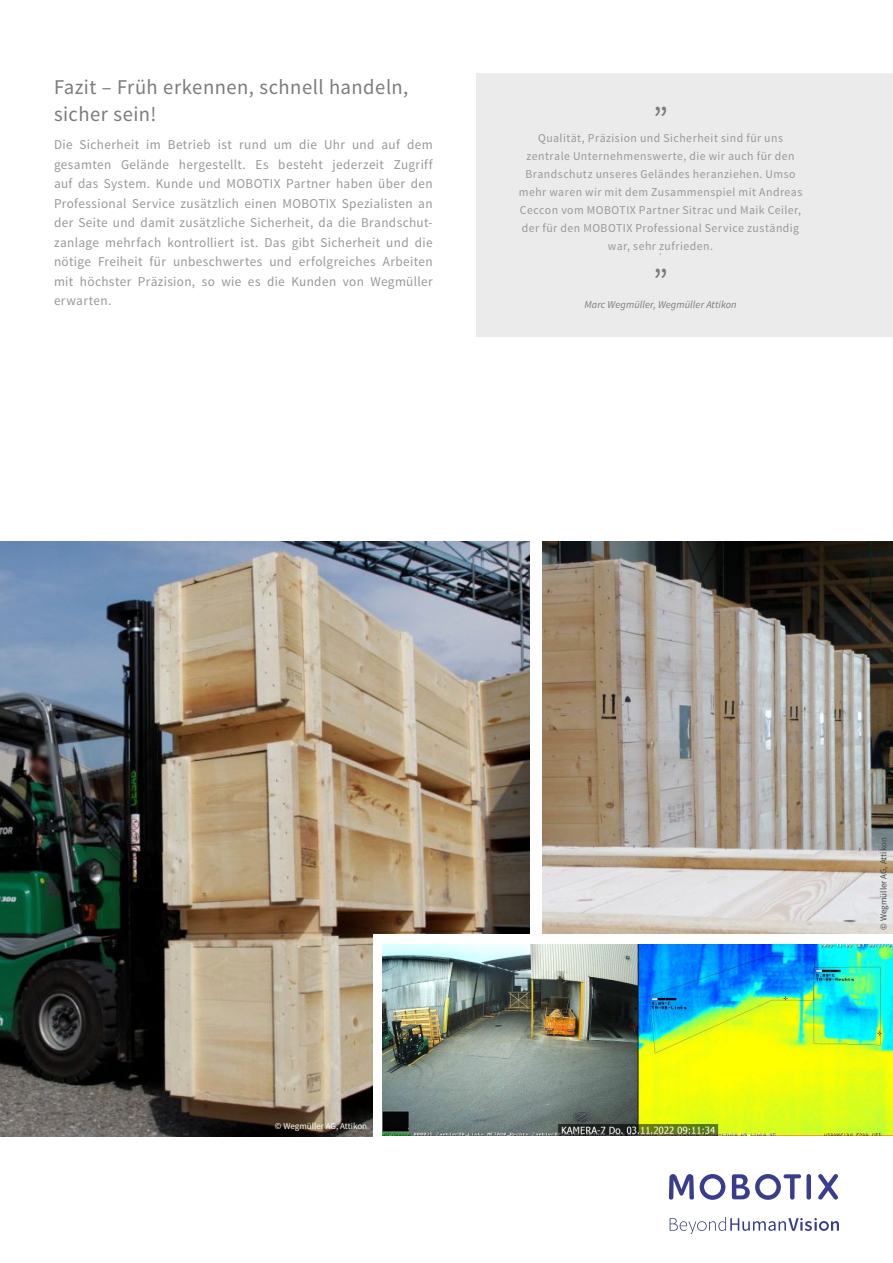
<style>
.page{position:relative;width:893px;height:1263px;background:#fff}
.page>*{position:absolute;margin:0;border:0;box-sizing:border-box;transform-origin:0 0}
._02_Body_Text{font:36px "Source Sans Pro";color:#7c7c7c}
.TextParagraphTitle{font:21px/27px "Source Sans Pro";letter-spacing:.025em;color:#7c7c7c}
.t1{font:13.5px/19.5px "Source Sans Pro";letter-spacing:.025em;color:#989898;text-align:justify}
._02_Body_Text-2{font:12px/18px "Source Sans Pro";letter-spacing:.04em;color:#989898;text-align:center}
.t2{font:italic 10.5px "Source Sans Pro";letter-spacing:.01em;color:#7c7c7c}
.t3{font:9px "Source Sans Pro";color:#484848}
.t4{font:9px "Source Sans Pro";color:#fff}
._02_Body_Text-3{font:9px "Source Sans Pro";color:#989898}
</style>
<div class="page">
<div style="left:476px;top:74px;width:417px;height:263px;background:#ebebeb"></div>
<img style="left:542px;top:542px;width:351px;height:392px">
<img style="left:0;top:542px;width:529px;height:594px">
<svg style="left:669px;top:1174px;width:25px;height:25px"></svg>
<div style="left:806px;top:1174px;width:5px;height:25px;background:#3a3d8c;border-radius:2px"></div>
<svg style="left:818px;top:1174px;width:20px;height:25px"></svg>
<svg style="left:700px;top:1174px;width:25px;height:26px"></svg>
<svg style="left:732px;top:1174px;width:69px;height:26px"></svg>
<svg style="left:670px;top:1217px;width:169px;height:16px"></svg>
<div style="left:373px;top:935px;width:520px;height:211px;background:#fff"></div>
<img style="left:382px;top:944px;width:511px;height:191px">
<p class="TextParagraphTitle" style="left:54px;top:74px;width:356px">Fazit – Früh erkennen, schnell handeln, sicher sein!</p>
<p class="t1" style="left:54px;top:135px;width:380px">Die Sicherheit im Betrieb ist rund um die Uhr und auf dem gesamten Gelände hergestellt. Es besteht jederzeit Zugriff auf das System. Kunde und MOBOTIX Partner haben über den Professional Service zusätzlich einen MOBOTIX Spezialisten an der Seite und damit zusätzliche Sicherheit, da die Brandschut&shy;zanlage mehrfach kontrolliert ist. Das gibt Sicherheit und die nötige Freiheit für unbeschwertes und erfolgreiches Arbeiten mit höchster Präzision, so wie es die Kunden von Wegmüller erwarten.</p>
<p class="_02_Body_Text" style="left:653px;top:76px;width:17px">„</p>
<p class="_02_Body_Text-2" style="left:519px;top:129px;width:285px">Qualität, Präzision und Sicherheit sind für uns zentrale Unternehmenswerte, die wir auch für den Brandschutz unseres Geländes heranziehen. Umso mehr waren wir mit dem Zusammenspiel mit Andreas Ceccon vom MOBOTIX Partner Sitrac und Maik Ceiler, der für den MOBOTIX Professional Service zuständig war, sehr zufrieden.</p>
<p class="_02_Body_Text-3" style="left:659px;top:251px;width:4px">‘</p>
<p class="_02_Body_Text" style="left:653px;top:239px;width:17px">„</p>
<p class="t2" style="left:584px;top:298px;width:154px">Marc Wegmüller, Wegmüller Attikon</p>
<p class="t4" style="left:275px;top:1120px;width:94px">© Wegmüller AG, Attikon</p>
<p class="t3" style="left:878px;top:929px;width:94px;rotate:-90deg">© Wegmüller AG, Attikon</p>
</div>
